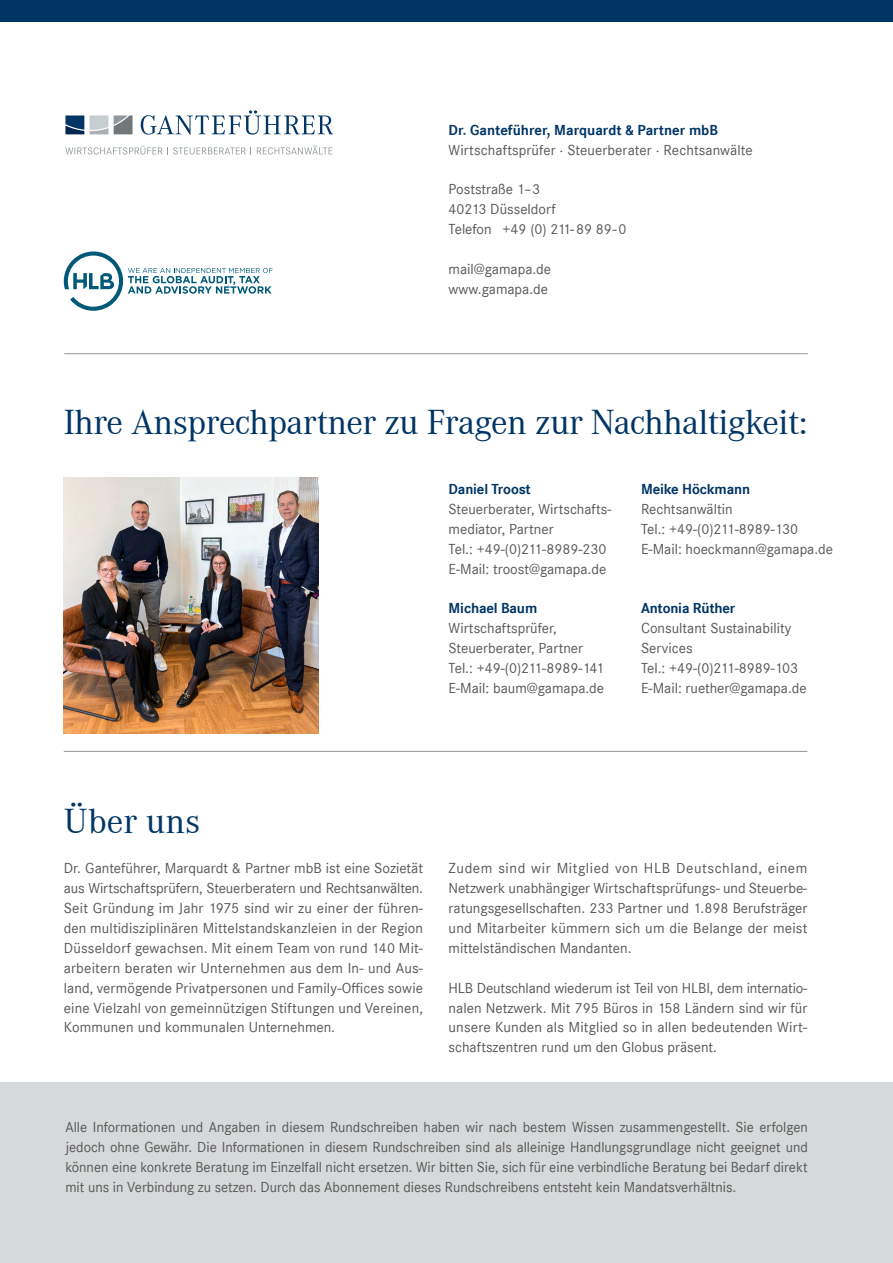
<style>
.page{position:relative;width:893px;height:1263px;background:#fff}
.page>*{position:absolute;margin:0;border:0;box-sizing:border-box;transform-origin:0 0}
.t1{font:36px "Corporate A";letter-spacing:-.015em;color:#003565}
.t2{font:15px/20px "Corporate S";color:#575756}
.t3{font:700 15px "Corporate S";letter-spacing:-.01em;color:#003565}
</style>
<div class="page">
<div style="left:0;top:0;width:893px;height:21px;background:#003565"></div>
<svg style="left:141px;top:110px;width:192px;height:25px"></svg>
<svg style="left:65px;top:115px;width:19px;height:19px"></svg>
<svg style="left:90px;top:115px;width:18px;height:19px"></svg>
<svg style="left:114px;top:115px;width:19px;height:19px"></svg>
<svg style="left:65px;top:145px;width:267px;height:10px"></svg>
<svg style="left:64px;top:251px;width:209px;height:60px"></svg>
<div style="left:0;top:1082px;width:893px;height:181px;background:#d6d8da"></div>
<hr style="left:64px;top:751px;width:743px;height:1px;background:#91989c">
<hr style="left:64px;top:353px;width:744px;height:1px;background:#91989c">
<img style="left:64px;top:478px;width:255px;height:255px">
<p class="t3" style="left:449px;top:121px;width:271px">Dr. Ganteführer, Marquardt &amp; Partner mbB</p>
<p class="t2" style="left:449px;top:140px;width:306px">Wirtschaftsprüfer · Steuerberater · Rechtsanwälte</p>
<p class="t2" style="left:449px;top:180px;width:179px">Poststraße 1–3<br>40213 Düsseldorf<br>Telefon +49 (0) 211-89 89-0</p>
<p class="t2" style="left:449px;top:259px;width:104px">mail@gamapa.de www.gamapa.de</p>
<h1 class="t1" style="left:64px;top:402px;width:745px">Ihre Ansprechpartner zu Fragen zur Nachhaltigkeit:</h1>
<h1 class="t1" style="left:64px;top:801px;width:138px">Über uns</h1>
<p class="t3" style="left:449px;top:480px;width:84px">Daniel Troost</p>
<p class="t2" style="left:449px;top:499px;width:165px">Steuerberater, Wirtschafts&shy;mediator, Partner<br>Tel.: +49-(0)211-8989-230<br>E-Mail: troost@gamapa.de</p>
<p class="t3" style="left:449px;top:600px;width:90px">Michael Baum</p>
<p class="t2" style="left:449px;top:618px;width:157px">Wirtschaftsprüfer,<br>Steuerberater, Partner<br>Tel.: +49-(0)211-8989-141<br>E-Mail: baum@gamapa.de</p>
<p class="t3" style="left:641px;top:480px;width:111px">Meike Höckmann</p>
<p class="t2" style="left:641px;top:499px;width:194px">Rechtsanwältin<br>Tel.: +49-(0)211-8989-130<br>E-Mail: hoeckmann@gamapa.de</p>
<p class="t3" style="left:641px;top:600px;width:96px">Antonia Rüther</p>
<p class="t2" style="left:641px;top:618px;width:167px">Consultant Sustainability<br>Services<br>Tel.: +49-(0)211-8989-103<br>E-Mail: ruether@gamapa.de</p>
<p class="t2" style="left:64px;top:858px;width:361px;text-align:justify">Dr. Ganteführer, Marquardt &amp; Partner mbB ist eine Sozietät aus Wirtschaftsprüfern, Steuerberatern und Rechtsanwälten.<br>Seit Gründung im Jahr 1975 sind wir zu einer der führen&shy;den multidisziplinären Mittelstandskanzleien in der Region Düsseldorf gewachsen. Mit einem Team von rund 140 Mit&shy;arbeitern beraten wir Unternehmen aus dem In- und Aus&shy;land, vermögende Privatpersonen und Family-Offices sowie eine Vielzahl von gemeinnützigen Stiftungen und Vereinen, Kommunen und kommunalen Unternehmen.</p>
<p class="t2" style="left:449px;top:858px;width:360px;text-align:justify">Zudem sind wir Mitglied von HLB Deutschland, einem Netzwerk unabhängiger Wirtschaftsprüfungs- und Steuerbe&shy;ratungsgesellschaften. 233 Partner und 1.898 Berufsträger und Mitarbeiter kümmern sich um die Belange der meist mittelständischen Mandanten.</p>
<p class="t2" style="left:449px;top:978px;width:360px;text-align:justify">HLB Deutschland wiederum ist Teil von HLBI, dem internatio&shy;nalen Netzwerk. Mit 795 Büros in 158 Ländern sind wir für unsere Kunden als Mitglied so in allen bedeutenden Wirt&shy;schaftszentren rund um den Globus präsent.</p>
<p class="t2" style="left:65px;top:1117px;width:744px;text-align:justify">Alle Informationen und Angaben in diesem Rundschreiben haben wir nach bestem Wissen zusammengestellt. Sie erfolgen jedoch ohne Gewähr. Die Informationen in diesem Rundschreiben sind als alleinige Handlungsgrundlage nicht geeignet und können eine konkrete Beratung im Einzelfall nicht ersetzen. Wir bitten Sie, sich für eine verbindliche Beratung bei Bedarf direkt mit uns in Verbindung zu setzen. Durch das Abonnement dieses Rundschreibens entsteht kein Mandatsverhältnis.</p>
</div>
